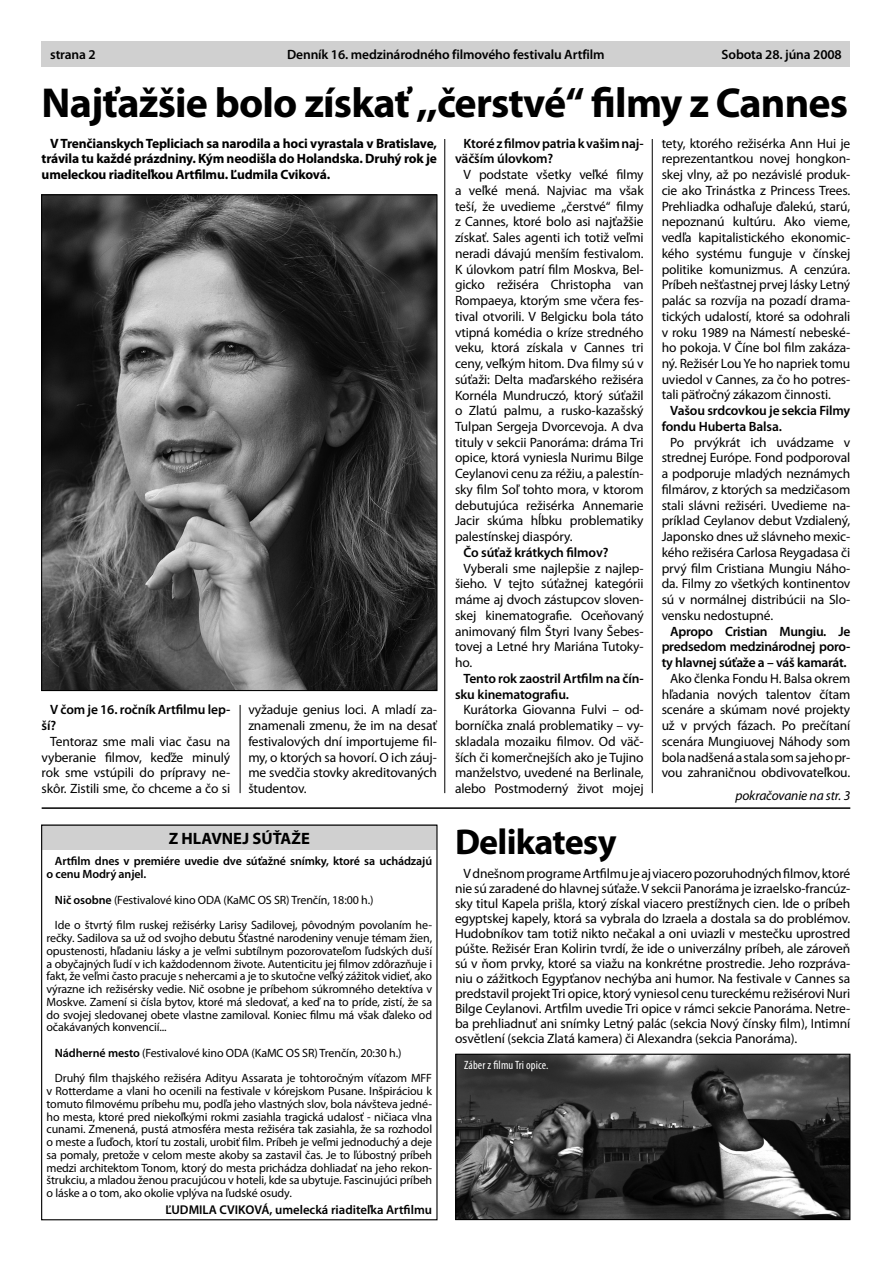
<style>
.page{position:relative;width:892px;height:1262px;background:#fff}
.page>*{position:absolute;margin:0;border:0;box-sizing:border-box;transform-origin:0 0}
.t1{font:700 42px "Myriad Pro";letter-spacing:-.02em;color:#000}
.t2{font:700 36px "Myriad Pro";letter-spacing:-.025em;color:#000}
.t3{font:700 16.5px "Myriad Pro";color:#000}
.t4{font:13.5px/15.8px "Myriad Pro";letter-spacing:-.01em;color:#000;text-align:justify}
.t5{font:600 13.5px/15.8px "Myriad Pro";letter-spacing:-.01em;color:#000}
.t6{font:700 13.5px/15.8px "Myriad Pro";letter-spacing:-.015em;color:#000;text-align:justify}
.t7{font:italic 13.5px "Myriad Pro";letter-spacing:-.01em;color:#000}
.t8{font:600 12.75px "Myriad Pro";color:#000}
.t9{font:12px/12.8px "Myriad Pro";letter-spacing:-.01em;color:#000}
.t10{font:600 12px/12.8px "Myriad Pro";letter-spacing:-.01em;color:#000}
.t11{font:condensed 12px "Myriad Pro";letter-spacing:.01em;color:#fff}
.s1{font-weight:600}
</style>
<div class="page">
<div style="left:42px;top:41px;width:807px;height:26px;background:#d0d0d0"></div>
<div style="left:42px;top:824px;width:395px;height:25px;background:#d0d0d0"></div>
<div style="left:41px;top:824px;width:396px;height:395px;border:1px solid #000"></div>
<img style="left:43px;top:196px;width:392px;height:493px">
<hr style="left:239px;top:704px;width:1px;height:89px;background:#000">
<hr style="left:444px;top:139px;width:1px;height:654px;background:#000">
<hr style="left:651px;top:139px;width:1px;height:654px;background:#000">
<hr style="left:42px;top:807px;width:807px;height:1px;background:#000">
<img style="left:457px;top:1055px;width:391px;height:162px">
<div style="left:455px;top:1053px;width:395px;height:166px;border:1px solid #000"></div>
<p class="t5" style="left:50px;top:48px;width:47px">strana 2</p>
<p class="t5" style="left:287px;top:48px;width:319px">Denník 16. medzinárodného f ilmového festivalu Artf ilm</p>
<p class="t5" style="left:721px;top:48px;width:122px">Sobota 28. júna 2008</p>
<h1 class="t1" style="left:42px;top:87px;width:807px">Najťažšie bolo získať ,,čerstvé“ filmy z Cannes</h1>
<p class="t6" style="left:42px;top:136px;width:396px;text-indent:9px">V Trenčianskych Tepliciach sa narodila a hoci vyrastala v Bratislave, trávila tu každé prázdniny. Kým neodišla do Holandska. Druhý rok je umeleckou riaditeľkou Artfilmu. Ľudmila Cviková.</p>
<p class="t5" style="left:455px;top:136px;width:190px;text-indent:9px">Ktoré z filmov patria k vašim naj&shy;väčším úlovkom?</p>
<p class="t4" style="left:455px;top:168px;width:190px;text-indent:9px">V podstate všetky veľké filmy a veľké mená. Najviac ma však teší, že uvedieme ,,čerstvé“ filmy z Cannes, ktoré bolo asi najťažšie získať. Sales agenti ich totiž veľmi neradi dávajú menším festivalom.<br>K úlovkom patrí film Moskva, Bel&shy;gicko režiséra Christopha van Rompaeya, ktorým sme včera fes&shy;tival otvorili. V Belgicku bola táto vtipná komédia o kríze stredného veku, ktorá získala v Cannes tri ceny, veľkým hitom. Dva filmy sú v súťaži: Delta maďarského režiséra Kornéla Mundruczó, ktorý súťažil o Zlatú palmu, a rusko-kazašský Tulpan Sergeja Dvorcevoja. A dva tituly v sekcii Panoráma: dráma Tri opice, ktorá vyniesla Nurimu Bilge Ceylanovi cenu za réžiu, a palestín&shy;sky film Soľ tohto mora, v ktorom debutujúca režisérka Annemarie Jacir skúma hĺbku problematiky palestínskej diaspóry.</p>
<p class="t5" style="left:463px;top:545px;width:146px">Čo súťaž krátkych filmov?</p>
<p class="t4" style="left:455px;top:561px;width:190px;text-indent:9px">Vyberali sme najlepšie z najlep&shy;šieho. V tejto súťažnej kategórii máme aj dvoch zástupcov sloven&shy;skej kinematografie. Oceňovaný animovaný film Štyri Ivany Šebes&shy;tovej a Letné hry Mariána Tutoky&shy;ho.</p>
<p class="t5" style="left:455px;top:671px;width:190px;text-indent:9px">Tento rok zaostril Artfilm na čín&shy;sku kinematografiu.</p>
<p class="t4" style="left:455px;top:702px;width:190px;text-indent:9px">Kurátorka Giovanna Fulvi – od&shy;borníčka znalá problematiky – vy&shy;skladala mozaiku filmov. Od väč&shy;ších či komerčnejších ako je Tujino manželstvo, uvedené na Berlinale, alebo Postmoderný život mojej</p>
<p class="t4" style="left:661px;top:136px;width:190px">tety, ktorého režisérka Ann Hui je reprezentantkou novej hongkon&shy;skej vlny, až po nezávislé produk&shy;cie ako Trinástka z Princess Trees.<br>Prehliadka odhaľuje ďalekú, starú, nepoznanú kultúru. Ako vieme, vedľa kapitalistického ekonomic&shy;kého systému funguje v čínskej politike komunizmus. A cenzúra.<br>Príbeh nešťastnej prvej lásky Letný palác sa rozvíja na pozadí drama&shy;tických udalostí, ktoré sa odohrali v roku 1989 na Námestí nebeské&shy;ho pokoja. V Číne bol film zakáza&shy;ný. Režisér Lou Ye ho napriek tomu uviedol v Cannes, za čo ho potres&shy;tali päťročný zákazom činnosti.</p>
<p class="t5" style="left:661px;top:404px;width:190px;text-indent:9px">Vašou srdcovkou je sekcia Filmy fondu Huberta Balsa.</p>
<p class="t4" style="left:661px;top:435px;width:190px;text-indent:9px">Po prvýkrát ich uvádzame v strednej Európe. Fond podporoval a podporuje mladých neznámych filmárov, z ktorých sa medzičasom stali slávni režiséri. Uvedieme na&shy;príklad Ceylanov debut Vzdialený, Japonsko dnes už slávneho mexic&shy;kého režiséra Carlosa Reygadasa či prvý film Cristiana Mungiu Náho&shy;da. Filmy zo všetkých kontinentov sú v normálnej distribúcii na Slo&shy;vensku nedostupné.</p>
<p class="t5" style="left:661px;top:624px;width:190px;text-align:justify;text-indent:9px">Apropo Cristian Mungiu. Je predsedom medzinárodnej poro&shy;ty hlavnej súťaže a – váš kamarát.</p>
<p class="t4" style="left:661px;top:671px;width:190px;text-indent:9px">Ako členka Fondu H. Balsa okrem hľadania nových talentov čítam scenáre a skúmam nové projekty už v prvých fázach. Po prečítaní scenára Mungiuovej Náhody som bola nadšená a stala som sa jeho pr&shy;vou zahraničnou obdivovateľkou.</p>
<p class="t5" style="left:42px;top:703px;width:190px;text-indent:9px">V čom je 16. ročník Artfilmu lep&shy;ší?</p>
<p class="t4" style="left:42px;top:734px;width:190px;text-indent:9px">Tentoraz sme mali viac času na vyberanie filmov, keďže minulý rok sme vstúpili do prípravy ne&shy;skôr. Zistili sme, čo chceme a čo si</p>
<p class="t4" style="left:248px;top:703px;width:190px">vyžaduje genius loci. A mladí za&shy;znamenali zmenu, že im na desať festivalových dní importujeme fil&shy;my, o ktorých sa hovorí. O ich záuj&shy;me svedčia stovky akreditovaných študentov.</p>
<p class="t7" style="left:735px;top:790px;width:116px">pokračovanie na str. 3</p>
<p class="t3" style="left:169px;top:831px;width:143px">Z HLAVNEJ SÚŤAŽE</p>
<p class="t10" style="left:46px;top:855px;width:387px;text-indent:9px">Artfilm dnes v premiére uvedie dve súťažné snímky, ktoré sa uchádzajú o cenu Modrý anjel.</p>
<p class="t9" style="left:55px;top:887px;width:378px;line-height:25.5px"><span class="s1">Nič osobne</span> (Festivalové kino ODA (KaMC OS SR) Trenčín, 18:00 h.)<br>Ide o štvrtý film ruskej režisérky Larisy Sadilovej, pôvodným povolaním he-</p>
<p class="t9" style="left:46px;top:932px;width:387px;text-align:justify">rečky. Sadilova sa už od svojho debutu Šťastné narodeniny venuje témam žien, opustenosti, hľadaniu lásky a je veľmi subtílnym pozorovateľom ľudských duší a obyčajných ľudí v ich každodennom živote. Autenticitu jej filmov zdôrazňuje i fakt, že veľmi často pracuje s nehercami a je to skutočne veľký zážitok vidieť, ako výrazne ich režisérsky vedie. Nič osobne je príbehom súkromného detektíva v Moskve. Zamení si čísla bytov, ktoré má sledovať, a keď na to príde, zistí, že sa do svojej sledovanej obete vlastne zamiloval. Koniec filmu má však ďaleko od očakávaných konvencií...</p>
<p class="t9" style="left:55px;top:1040px;width:378px;line-height:25.5px"><span class="s1">Nádherné mesto</span> (Festivalové kino ODA (KaMC OS SR) Trenčín, 20:30 h.)<br>Druhý film thajského režiséra Adityu Assarata je tohtoročným víťazom MFF</p>
<p class="t9" style="left:46px;top:1085px;width:387px;text-align:justify">v Rotterdame a vlani ho ocenili na festivale v kórejskom Pusane. Inšpiráciou k tomuto filmovému príbehu mu, podľa jeho vlastných slov, bola návšteva jedné&shy;ho mesta, ktoré pred niekoľkými rokmi zasiahla tragická udalosť - ničiaca vlna cunami. Zmenená, pustá atmosféra mesta režiséra tak zasiahla, že sa rozhodol o meste a ľuďoch, ktorí tu zostali, urobiť film. Príbeh je veľmi jednoduchý a deje sa pomaly, pretože v celom meste akoby sa zastavil čas. Je to ľúbostný príbeh medzi architektom Tonom, ktorý do mesta prichádza dohliadať na jeho rekon&shy;štrukciu, a mladou ženou pracujúcou v hoteli, kde sa ubytuje. Fascinujúci príbeh o láske a o tom, ako okolie vplýva na ľudské osudy.</p>
<p class="t8" style="left:165px;top:1204px;width:268px">ĽUDMILA CVIKOVÁ, umelecká riaditeľka Artfilmu</p>
<h2 class="t2" style="left:455px;top:828px;width:163px">Delikatesy</h2>
<p class="t4" style="left:455px;top:866px;width:397px;line-height:15px;text-indent:9px">V dnešnom programe Artfilmu je aj viacero pozoruhodných filmov, ktoré nie sú zaradené do hlavnej súťaže. V sekcii Panoráma je izraelsko-francúz&shy;sky titul Kapela prišla, ktorý získal viacero prestížnych cien. Ide o príbeh egyptskej kapely, ktorá sa vybrala do Izraela a dostala sa do problémov.<br>Hudobníkov tam totiž nikto nečakal a oni uviazli v mestečku uprostred púšte. Režisér Eran Kolirin tvrdí, že ide o univerzálny príbeh, ale zároveň sú v ňom prvky, ktoré sa viažu na konkrétne prostredie. Jeho rozpráva&shy;niu o zážitkoch Egypťanov nechýba ani humor. Na festivale v Cannes sa predstavil projekt Tri opice, ktorý vyniesol cenu tureckému režisérovi Nuri Bilge Ceylanovi. Artfilm uvedie Tri opice v rámci sekcie Panoráma. Netre&shy;ba prehliadnuť ani snímky Letný palác (sekcia Nový čínsky film), Intimní osvětlení (sekcia Zlatá kamera) či Alexandra (sekcia Panoráma).</p>
<p class="t11" style="left:464px;top:1060px;width:86px">Záber z filmu Tri opice.</p>
</div>
